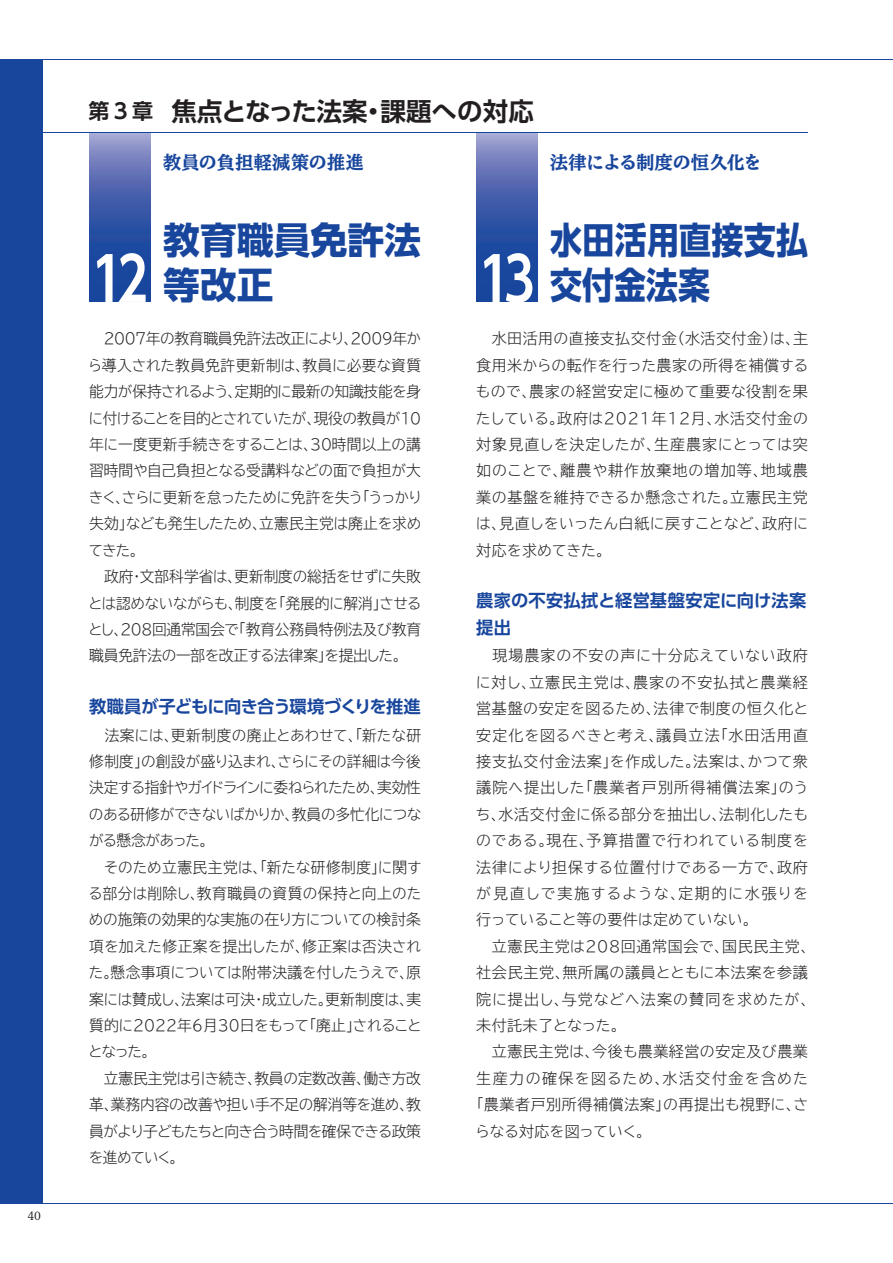
<style>
.page{position:relative;width:893px;height:1263px;background:#fff}
.page>*{position:absolute;margin:0;border:0;box-sizing:border-box;transform-origin:0 0}
.t1{font:60px "UD Shin Go C Ofiz Pr 6 N De B";color:#fff}
.t2{font:700 36.75px/45px "UD Shin Go Pr 6 N";letter-spacing:.005em;color:#18469d;scale:.87 1}
.t3{font:700 36.75px/45px "UD Shin Go Pr 6 N";letter-spacing:.005em;color:#18469d}
.t4{font:700 25.5px "UD Shin Go Pr 6 N De";color:#231f20}
.t5{font:800 18px "TBUD Min Std";letter-spacing:-.015em;color:#18469d}
.t6{font:800 18px "TBUD Min Std";letter-spacing:.015em;color:#18469d}
.t7{font:700 17.25px/26.4px "UD Shin Go Pr 6 N De";letter-spacing:.015em;color:#18469d}
.t8{font:700 17.25px "UD Shin Go Pr 6 N De";letter-spacing:-.04em;color:#18469d}
.t9{font:300 15px/26.4px "TBUD Go Std Super";letter-spacing:-.02em;color:#231f20}
.t10{font:300 15px/26.4px "TBUD Go Std Super";color:#231f20;text-align:justify}
.t11{font:300 15px "TBUD Go Std Super";letter-spacing:.04em;color:#231f20}
.t12{font:300 15px "TBUD Go Std Super";letter-spacing:.05em;color:#231f20}
.t13{font:300 15px "TBUD Go Std Super";letter-spacing:.075em;color:#231f20}
.t14{font:300 15px "TBUD Go Std Super";letter-spacing:.035em;color:#231f20}
.t15{font:300 15px "TBUD Go Std Super";letter-spacing:.06em;color:#231f20}
.t16{font:300 15px "TBUD Go Std Super";letter-spacing:.02em;color:#231f20}
.t17{font:300 15px "TBUD Go Std Super";letter-spacing:.045em;color:#231f20}
.t18{font:300 15px "TBUD Go Std Super";letter-spacing:.08em;color:#231f20}
.t19{font:300 15px "TBUD Go Std Super";letter-spacing:.055em;color:#231f20}
.t20{font:300 15px "TBUD Go Std Super";letter-spacing:.095em;color:#231f20}
.t21{font:300 15px "TBUD Go Std Super";letter-spacing:.085em;color:#231f20}
.t22{font:11.25px "Hiragino UD Serif Std N W4";color:#231f20}
.s1{font-size:21px}
</style>
<div class="page">
<svg style="left:476px;top:133px;width:62px;height:168px;background:#415fab"></svg>
<svg style="left:89px;top:133px;width:62px;height:168px;background:#415fab"></svg>
<div style="left:0;top:60px;width:43px;height:1143px;background:#18469d"></div>
<hr style="left:0;top:60px;width:893px;height:1px;background:#18469d">
<hr style="left:0;top:1202px;width:893px;height:1px;background:#18469d">
<hr style="left:38px;top:132px;width:770px;height:1px;background:#18469d">
<p class="t22" style="left:27px;top:1207px;width:15px">40</p>
<h3 class="t4" style="left:88px;top:90px;width:447px"><span class="s1">第 3 章</span> 焦点となった法案・課題への対応</h3>
<p class="t6" style="left:163px;top:148px;width:202px">教員の負担軽減策の推進</p>
<p class="t5" style="left:550px;top:148px;width:213px">法律による制度の恒久化を</p>
<h2 class="t3" style="left:163px;top:216px;width:259px">教育職員免許法等改正</h2>
<h1 class="t1" style="left:92px;top:231px;width:56px">12</h1>
<h1 class="t1" style="left:480px;top:231px;width:56px">13</h1>
<h2 class="t2" style="left:550px;top:216px;width:298px">水田活用直接支払交付金法案</h2>
<p class="t9" style="left:88px;top:325px;width:336px">　2007年の教育職員免許法改正により、2009年から導入された教員免許更新制は、教員に必要な資質能力が保持されるよう、定期的に最新の知識技能を身に付けることを目的とされていたが、現役の教員が10年に一度更新手続きをすることは、30時間以上の講習時間や自己負担となる受講料などの面で負担が大きく、さらに更新を怠ったために免許を失う「うっかり失効」なども発生したため、立憲民主党は廃止を求めてきた。<br>　政府・文部科学省は、更新制度の総括をせずに失敗とは認めないながらも、制度を「発展的に解消」させるとし、208回通常国会で「教育公務員特例法及び教育職員免許法の一部を改正する法律案」を提出した。</p>
<p class="t8" style="left:89px;top:692px;width:333px">教職員が子どもに向き合う環境づくりを推進</p>
<p class="t9" style="left:88px;top:721px;width:335px">　法案には、更新制度の廃止とあわせて、「新たな研修制度」の創設が盛り込まれ、さらにその詳細は今後決定する指針やガイドラインに委ねられたため、実効性のある研修ができないばかりか、教員の多忙化につながる懸念があった。<br>　そのため立憲民主党は、「新たな研修制度」に関する部分は削除し、教育職員の資質の保持と向上のための施策の効果的な実施の在り方についての検討条項を加えた修正案を提出したが、修正案は否決された。懸念事項については附帯決議を付したうえで、原案には賛成し、法案は可決・成立した。更新制度は、実質的に2022年6月30日をもって「廃止」されることとなった。<br>　立憲民主党は引き続き、教員の定数改善、働き方改革、業務内容の改善や担い手不足の解消等を進め、教員がより子どもたちと向き合う時間を確保できる政策を進めていく。</p>
<p class="t10" style="left:476px;top:325px;width:334px">　水田活用の直接支払交付金（水活交付金）は、主食用米からの転作を行った農家の所得を補償するもので、農家の経営安定に極めて重要な役割を果たしている。政府は2021年12月、水活交付金の対象見直しを決定したが、生産農家にとっては突如のことで、離農や耕作放棄地の増加等、地域農業の基盤を維持できるか懸念された。立憲民主党は、見直しをいったん白紙に戻すことなど、政府に対応を求めてきた。</p>
<p class="t7" style="left:476px;top:587px;width:331px">農家の不安払拭と経営基盤安定に向け法案提出</p>
<p class="t15" style="left:476px;top:643px;width:333px">　現場農家の不安の声に十分応えていない政府</p>
<p class="t13" style="left:476px;top:670px;width:334px">に対し、立憲民主党は、農家の不安払拭と農業経</p>
<p class="t11" style="left:476px;top:696px;width:334px">営基盤の安定を図るため、法律で制度の恒久化と</p>
<p class="t13" style="left:476px;top:722px;width:333px">安定化を図るべきと考え、議員立法「水田活用直</p>
<p class="t12" style="left:476px;top:749px;width:333px">接支払交付金法案」を作成した。法案は、かつて衆</p>
<p class="t18" style="left:476px;top:775px;width:334px">議院へ提出した「農業者戸別所得補償法案」のう</p>
<p class="t16" style="left:476px;top:802px;width:334px">ち、水活交付金に係る部分を抽出し、法制化したも</p>
<p class="t19" style="left:476px;top:828px;width:334px">のである。現在、予算措置で行われている制度を</p>
<p class="t14" style="left:476px;top:854px;width:333px">法律により担保する位置付けである一方で、政府</p>
<p class="t20" style="left:476px;top:881px;width:334px">が見直しで実施するような、定期的に水張りを</p>
<p class="t10" style="left:476px;top:906px;width:283px">行っていること等の要件は定めていない。</p>
<p class="t17" style="left:476px;top:934px;width:341px">　立憲民主党は208回通常国会で、国民民主党、</p>
<p class="t12" style="left:476px;top:960px;width:333px">社会民主党、無所属の議員とともに本法案を参議</p>
<p class="t15" style="left:476px;top:986px;width:341px">院に提出し、与党などへ法案の賛同を求めたが、</p>
<p class="t10" style="left:476px;top:1012px;width:151px">未付託未了となった。</p>
<p class="t14" style="left:476px;top:1039px;width:333px">　立憲民主党は、今後も農業経営の安定及び農業</p>
<p class="t21" style="left:476px;top:1066px;width:333px">生産力の確保を図るため、水活交付金を含めた</p>
<p class="t11" style="left:469px;top:1092px;width:341px">「農業者戸別所得補償法案」の再提出も視野に、さ</p>
<p class="t9" style="left:475px;top:1117px;width:177px">らなる対応を図っていく。</p>
</div>
